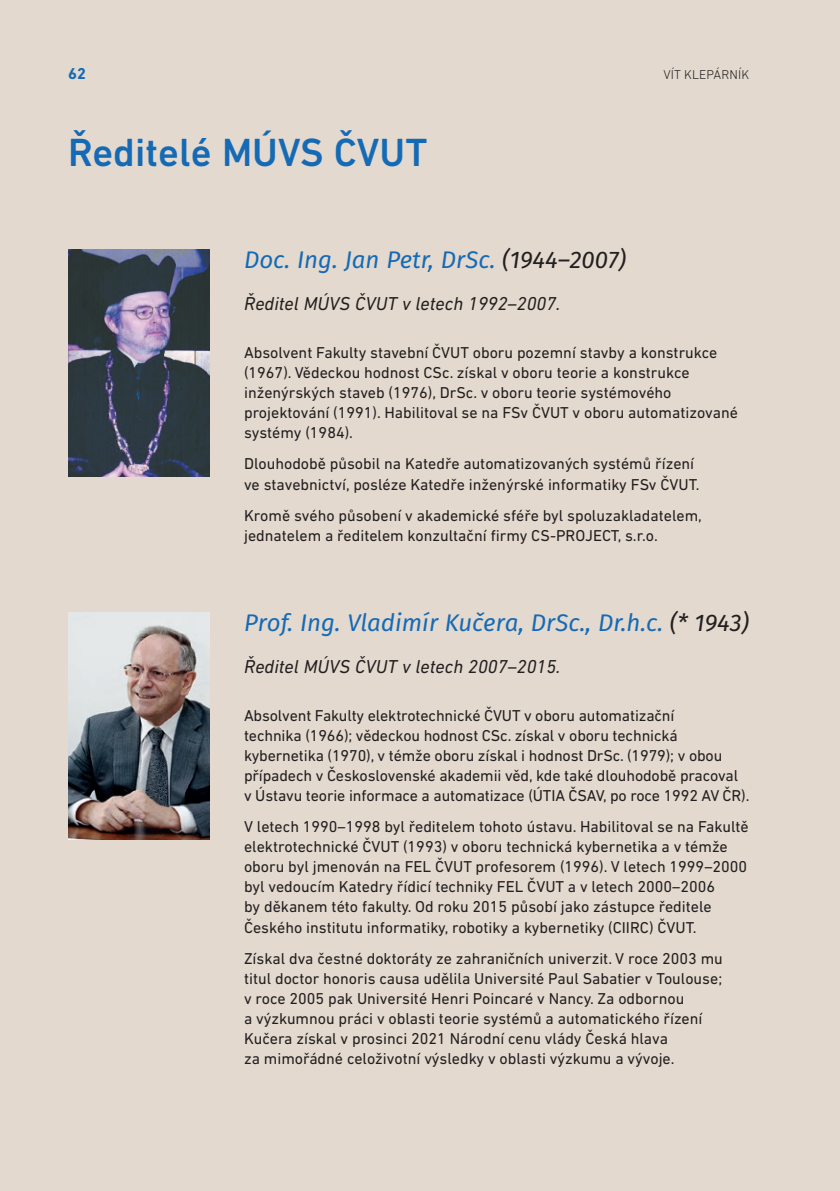
<style>
.page{position:relative;width:840px;height:1191px;background:#fff}
.page>*{position:absolute;margin:0;border:0;box-sizing:border-box;transform-origin:0 0}
.t1{font:500 40px "DIN Next LT Pro";color:#156ab5}
.t2{font:italic 24px "Fira Sans";color:#156ab5}
.t3{font:italic 19px "DIN Next LT Pro";color:#231f20}
.t4{font:16px/20px "DIN Next LT Pro";color:#231f20}
.t5{font:700 16px "DIN Next LT Pro";color:#156ab5}
.t6{font:300 13px "DIN Next LT Pro";letter-spacing:.01em;color:#231f20}
.s1{color:#231f20}
</style>
<div class="page">
<div style="left:0;top:0;width:839px;height:1191px;background:#e3d9ce"></div>
<img style="left:68px;top:249px;width:142px;height:227px">
<img style="left:68px;top:612px;width:142px;height:227px">
<p class="t5" style="left:68px;top:65px;width:19px">62</p>
<p class="t6" style="left:663px;top:67px;width:87px">VÍT KLEPÁRNÍK</p>
<h1 class="t1" style="left:68px;top:129px;width:360px">Ředitelé MÚVS ČVUT</h1>
<h2 class="t2" style="left:244px;top:243px;width:383px">Doc. Ing. Jan Petr, DrSc. <span class="s1">(1944–2007)</span></h2>
<p class="t3" style="left:244px;top:292px;width:318px">Ředitel MÚVS ČVUT v letech 1992–2007.</p>
<p class="t4" style="left:244px;top:342px;width:495px">Absolvent Fakulty stavební ČVUT oboru pozemní stavby a konstrukce (1967). Vědeckou hodnost CSc. získal v oboru teorie a konstrukce inženýrských staveb (1976), DrSc. v oboru teorie systémového projektování (1991). Habilitoval se na FSv ČVUT v oboru automatizované systémy (1984).</p>
<p class="t4" style="left:244px;top:454px;width:456px">Dlouhodobě působil na Katedře automatizovaných systémů řízení ve stavebnictví, posléze Katedře inženýrské informatiky FSv ČVUT.</p>
<p class="t4" style="left:244px;top:505px;width:459px">Kromě svého působení v akademické sféře byl spoluzakladatelem, jednatelem a ředitelem konzultační firmy CS‑PROJECT, s.r.o.</p>
<h2 class="t2" style="left:244px;top:606px;width:506px">Prof. Ing. Vladimír Kučera, DrSc., Dr.h.c. <span class="s1">(* 1943)</span></h2>
<p class="t3" style="left:244px;top:655px;width:318px">Ředitel MÚVS ČVUT v letech 2007–2015.</p>
<p class="t4" style="left:244px;top:705px;width:506px">Absolvent Fakulty elektrotechnické ČVUT v oboru automatizační<br>technika (1966); vědeckou hodnost CSc. získal v oboru technická kybernetika (1970), v témže oboru získal i hodnost DrSc. (1979); v obou případech v Československé akademii věd, kde také dlouhodobě pracoval v Ústavu teorie informace a automatizace (ÚTIA ČSAV, po roce 1992 AV ČR).</p>
<p class="t4" style="left:244px;top:817px;width:506px">V letech 1990–1998 byl ředitelem tohoto ústavu. Habilitoval se na Fakultě elektrotechnické ČVUT (1993) v oboru technická kybernetika a v témže oboru byl jmenován na FEL ČVUT profesorem (1996). V letech 1999–2000 byl vedoucím Katedry řídicí techniky FEL ČVUT a v letech 2000–2006<br>by děkanem této fakulty. Od roku 2015 působí jako zástupce ředitele Českého institutu informatiky, robotiky a kybernetiky (CIIRC) ČVUT.</p>
<p class="t4" style="left:244px;top:948px;width:480px">Získal dva čestné doktoráty ze zahraničních univerzit. V roce 2003 mu titul doctor honoris causa udělila Université Paul Sabatier v Toulouse; v roce 2005 pak Université Henri Poincaré v Nancy. Za odbornou<br>a výzkumnou práci v oblasti teorie systémů a automatického řízení Kučera získal v prosinci 2021 Národní cenu vlády Česká hlava<br>za mimořádné celoživotní výsledky v oblasti výzkumu a vývoje.</p>
</div>
